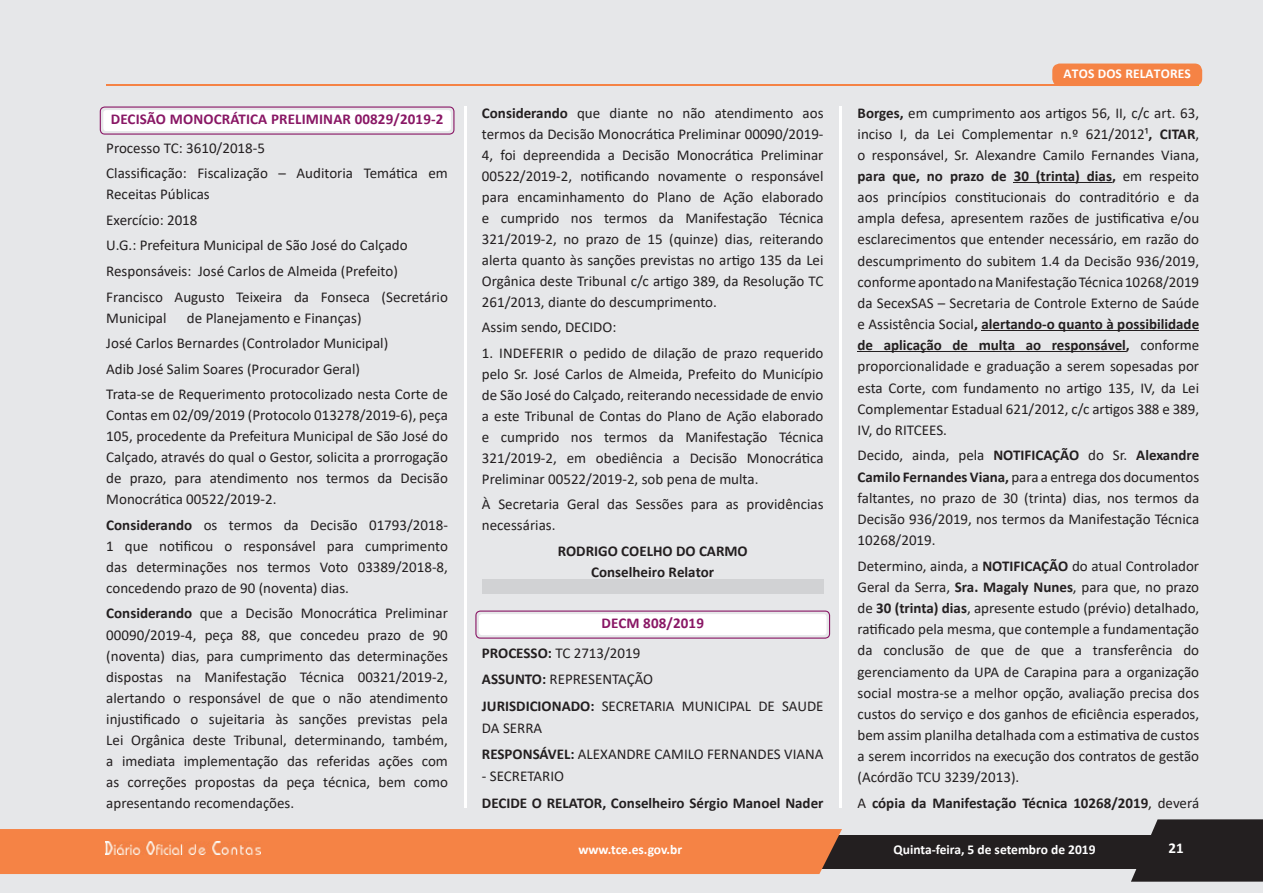
<style>
.page{position:relative;width:1263px;height:893px;background:#e6e7e9}
.page>*{position:absolute;margin:0;border:0;box-sizing:border-box;transform-origin:0 0}
.t1{font:15px/21px "Calibri";color:#231f20;text-align:justify}
.t2{font:700 15px/21px "Calibri";color:#231f20;text-align:center}
.t3{font:700 15px/29.5px "Calibri";letter-spacing:.01em;color:#891765}
.t4{font:700 15px "Calibri";color:#fff}
.t5{font:700 13.5px "Calibri";color:#fff}
.s1{font-weight:700}
.s2{color:#231f20}
.s3{font-weight:400;color:#231f20}
.s4{font-weight:400}
</style>
<div class="page">
<svg style="left:1131px;top:819px;width:132px;height:63px;background:#3b3738"></svg>
<div style="left:804px;top:835px;width:459px;height:33px;background:#231f20"></div>
<hr style="left:465px;top:106px;width:2px;height:702px;background:#fff">
<hr style="left:839px;top:106px;width:3px;height:702px;background:#fff">
<div style="left:0;top:829px;width:842px;height:45px;background:#f58345"></div>
<div style="left:1052px;top:64px;width:150px;height:22px;background:#f58345;border-radius:8px"></div>
<hr style="left:106px;top:85px;width:1021px;height:1px;background:#f58345">
<img style="left:105px;top:842px;width:156px;height:13px">
<svg style="left:100px;top:106px;width:354px;height:29px;background:#f0e6ed"></svg>
<div style="left:482px;top:580px;width:341px;height:14px;background:#d1d2d4"></div>
<svg style="left:475px;top:610px;width:355px;height:29px;background:#efe6ed"></svg>
<hr style="left:1014px;top:182px;width:98px;height:1px;background:#231f20">
<hr style="left:981px;top:330px;width:218px;height:1px;background:#231f20">
<hr style="left:857px;top:351px;width:269px;height:1px;background:#231f20">
<p class="t3" style="left:111px;top:104px;width:334px">DECISÃO MONOCRÁTICA PRELIMINAR 00829/2019-2</p>
<p class="t1" style="left:106px;top:135px;width:343px;line-height:25.5px">Processo TC: 3610/2018-5<br>Classificação: Fiscalização – Auditoria Temática em</p>
<p class="t1" style="left:106px;top:181px;width:343px;line-height:25.5px;text-align:left">Receitas Públicas<br>Exercício: 2018<br>U.G.: Prefeitura Municipal de São José do Calçado Responsáveis: José Carlos de Almeida (Prefeito)<br>Francisco Augusto Teixeira da Fonseca (Secretário</p>
<p class="t1" style="left:106px;top:307px;width:62px">Municipal</p>
<p class="t1" style="left:106px;top:304px;width:343px;line-height:25.5px;text-align:left;text-indent:81px">de Planejamento e Finanças)<br>José Carlos Bernardes (Controlador Municipal)<br>Adib José Salim Soares (Procurador Geral)<br>Trata-se de Requerimento protocolizado nesta Corte de</p>
<p class="t1" style="left:106px;top:404px;width:343px">Contas em 02/09/2019 (Protocolo 013278/2019-6), peça 105, procedente da Prefeitura Municipal de São José do Calçado, através do qual o Gestor, solicita a prorrogação de prazo, para atendimento nos termos da Decisão Monocrática 00522/2019-2.</p>
<p class="t1" style="left:106px;top:514px;width:343px"><span class="s1">Considerando</span> os termos da Decisão 01793/2018- 1 que notificou o responsável para cumprimento das determinações nos termos Voto 03389/2018-8, concedendo prazo de 90 (noventa) dias.</p>
<p class="t1" style="left:106px;top:603px;width:343px"><span class="s1">Considerando</span> que a Decisão Monocrática Preliminar 00090/2019-4, peça 88, que concedeu prazo de 90 (noventa) dias, para cumprimento das determinações dispostas na Manifestação Técnica 00321/2019-2, alertando o responsável de que o não atendimento injustificado o sujeitaria às sanções previstas pela Lei Orgânica deste Tribunal, determinando, também, a imediata implementação das referidas ações com as correções propostas da peça técnica, bem como apresentando recomendações.</p>
<p class="t1" style="left:482px;top:102px;width:343px"><span class="s1">Considerando</span> que diante no não atendimento aos termos da Decisão Monocrática Preliminar 00090/2019- 4, foi depreendida a Decisão Monocrática Preliminar 00522/2019-2, notificando novamente o responsável para encaminhamento do Plano de Ação elaborado e cumprido nos termos da Manifestação Técnica 321/2019-2, no prazo de 15 (quinze) dias, reiterando alerta quanto às sanções previstas no artigo 135 da Lei Orgânica deste Tribunal c/c artigo 389, da Resolução TC 261/2013, diante do descumprimento.</p>
<p class="t1" style="left:482px;top:316px;width:136px">Assim sendo, DECIDO:</p>
<p class="t1" style="left:482px;top:342px;width:343px">1. INDEFERIR o pedido de dilação de prazo requerido pelo Sr. José Carlos de Almeida, Prefeito do Município de São José do Calçado, reiterando necessidade de envio a este Tribunal de Contas do Plano de Ação elaborado e cumprido nos termos da Manifestação Técnica 321/2019-2, em obediência a Decisão Monocrática Preliminar 00522/2019-2, sob pena de multa.</p>
<p class="t1" style="left:482px;top:493px;width:343px">À Secretaria Geral das Sessões para as providências necessárias.</p>
<p class="t2" style="left:558px;top:540px;width:192px">RODRIGO COELHO DO CARMO<br>Conselheiro Relator</p>
<p class="t3" style="left:482px;top:608px;width:224px;text-indent:120px">DECM 808/2019<br><span class="s2">PROCESSO:</span> <span class="s3">TC 2713/2019</span></p>
<p class="t1" style="left:482px;top:666px;width:343px;line-height:26.5px"><span class="s1">ASSUNTO:</span> REPRESENTAÇÃO<br><span class="s1">JURISDICIONADO:</span> SECRETARIA MUNICIPAL DE SAUDE</p>
<p class="t1" style="left:482px;top:714px;width:343px;line-height:26.5px">DA SERRA<br><span class="s1">RESPONSÁVEL:</span> ALEXANDRE CAMILO FERNANDES VIANA</p>
<p class="t1" style="left:482px;top:765px;width:84px">- SECRETARIO</p>
<p class="t2" style="left:482px;top:792px;width:343px">DECIDE O RELATOR, Conselheiro Sérgio Manoel Nader</p>
<p class="t5" style="left:578px;top:840px;width:105px">www.tce.es.gov.br</p>
<p class="t5" style="left:1063px;top:64px;width:129px">ATOS DOS RELATORES</p>
<p class="t1" style="left:857px;top:102px;width:343px"><span class="s1">Borges,</span> em cumprimento aos artigos 56, II, c/c art. 63, inciso I, da Lei Complementar n.º 621/2012¹<span class="s1">, CITAR</span>, o responsável, Sr. Alexandre Camilo Fernandes Viana, <span class="s1">para que, no prazo de 30 (trinta) dias,</span> em respeito aos princípios constitucionais do contraditório e da ampla defesa, apresentem razões de justificativa e/ou esclarecimentos que entender necessário, em razão do descumprimento do subitem 1.4 da Decisão 936/2019, conforme apontado na Manifestação Técnica 10268/2019 da SecexSAS – Secretaria de Controle Externo de Saúde e Assistência Social<span class="s1">, alertando-o quanto à possibilidade de aplicação de multa ao responsável,</span> conforme proporcionalidade e graduação a serem sopesadas por esta Corte, com fundamento no artigo 135, IV, da Lei Complementar Estadual 621/2012, c/c artigos 388 e 389, IV, do RITCEES.</p>
<p class="t1" style="left:857px;top:445px;width:343px">Decido, ainda, pela <span class="s1">NOTIFICAÇÃO</span> do Sr. <span class="s1">Alexandre Camilo Fernandes Viana,</span> para a entrega dos documentos faltantes, no prazo de 30 (trinta) dias, nos termos da Decisão 936/2019, nos termos da Manifestação Técnica 10268/2019.</p>
<p class="t1" style="left:857px;top:555px;width:343px">Determino, ainda, a <span class="s1">NOTIFICAÇÃO</span> do atual Controlador Geral da Serra, <span class="s1">Sra. Magaly Nunes</span>, para que, no prazo de <span class="s1">30 (trinta) dias</span>, apresente estudo (prévio) detalhado, ratificado pela mesma, que contemple a fundamentação da conclusão de que de que a transferência do gerenciamento da UPA de Carapina para a organização social mostra-se a melhor opção, avaliação precisa dos custos do serviço e dos ganhos de eficiência esperados, bem assim planilha detalhada com a estimativa de custos a serem incorridos na execução dos contratos de gestão (Acórdão TCU 3239/2013).</p>
<p class="t2" style="left:857px;top:792px;width:343px"><span class="s4">A</span> cópia da Manifestação Técnica 10268/2019<span class="s4">, deverá</span></p>
<p class="t5" style="left:893px;top:840px;width:204px">Quinta-feira, 5 de setembro de 2019</p>
<p class="t4" style="left:1168px;top:837px;width:17px">21</p>
</div>
